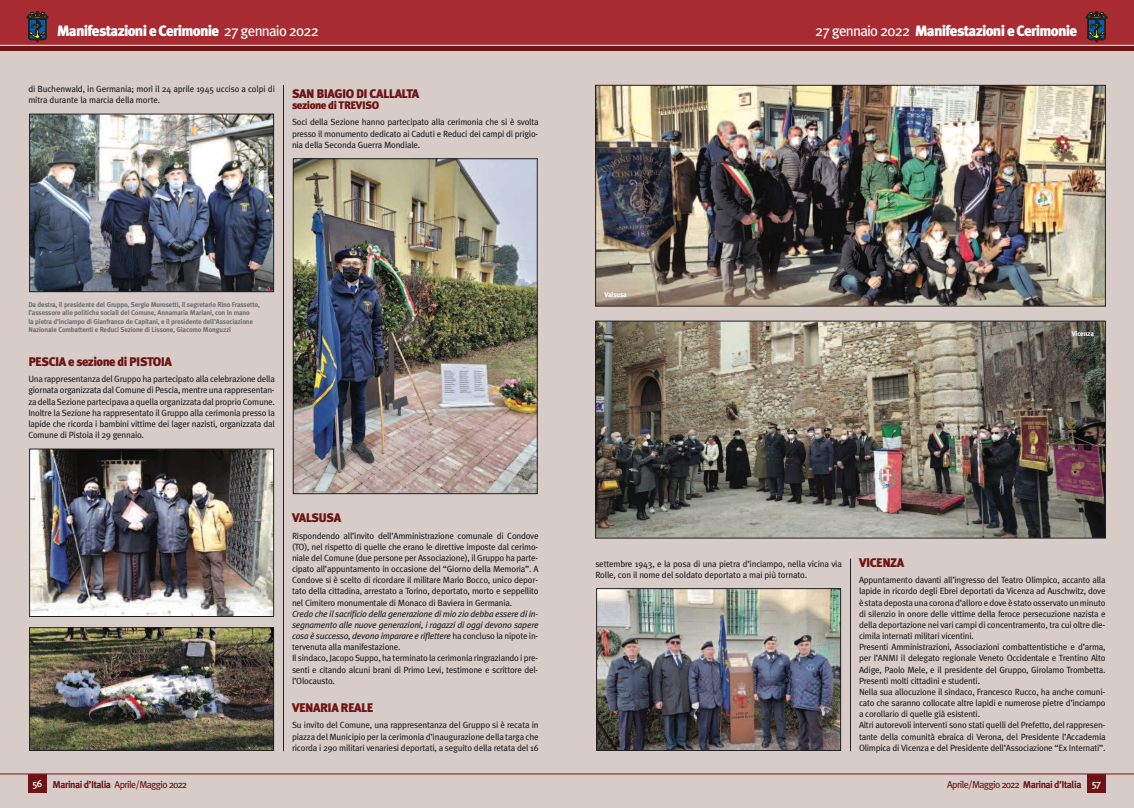
<style>
.page{position:relative;width:1134px;height:808px;background:#fff}
.page>*{position:absolute;margin:0;border:0;box-sizing:border-box;transform-origin:0 0}
.t1{font:900 15px "Meta Plus";letter-spacing:-.05em;color:#fff}
.t2{font:900 12.5px "Meta Plus";letter-spacing:-.04em;color:#6e1415}
.t3{font:900 11px "Meta Plus";letter-spacing:-.04em;color:#6e1415}
.t4{font:10px "Meta Plus";letter-spacing:-.065em;color:#6e1415}
.t5{font:9px/11.2px "Meta Plus";letter-spacing:-.025em;color:#231f20}
.t6{font:700 7px/8.5px "Meta Plus";letter-spacing:-.025em;color:#6c6d70}
.t7{font:700 7px "Meta Plus";letter-spacing:-.025em;color:#fff}
.s1{font-weight:400}
.s2{font-weight:500;color:#fff}
.s3{font-weight:700}
.s4{font-style:italic}
</style>
<div class="page">
<div style="left:567px;top:51px;width:567px;height:757px;background:#d7ccc8"></div>
<div style="left:567px;top:45px;width:567px;height:6px;background:#6e1415"></div>
<div style="left:567px;top:0;width:567px;height:45px;background:#a72b30"></div>
<hr style="left:567px;top:45px;width:567px;height:1px;background:#fff">
<img style="left:598px;top:590px;width:241px;height:159px">
<div style="left:596px;top:588px;width:245px;height:163px;border:1px solid #231f20"></div>
<hr style="left:850px;top:558px;width:1px;height:193px;background:#231f20">
<div style="left:1087px;top:774px;width:19px;height:18px;background:#6e1415"></div>
<hr style="left:567px;top:773px;width:567px;height:1px;background:#6e1415">
<svg style="left:1086px;top:12px;width:21px;height:30px"></svg>
<div style="left:0;top:51px;width:567px;height:757px;background:#d7ccc8"></div>
<div style="left:0;top:45px;width:567px;height:6px;background:#6e1415"></div>
<div style="left:28px;top:774px;width:19px;height:18px;background:#6e1415"></div>
<hr style="left:0;top:773px;width:567px;height:1px;background:#6e1415">
<div style="left:0;top:0;width:567px;height:45px;background:#a72b30"></div>
<img style="left:31px;top:116px;width:241px;height:174px">
<div style="left:29px;top:114px;width:245px;height:178px;border:1px solid #231f20"></div>
<img style="left:31px;top:451px;width:241px;height:164px">
<div style="left:29px;top:449px;width:245px;height:168px;border:1px solid #231f20"></div>
<img style="left:31px;top:629px;width:241px;height:120px">
<div style="left:29px;top:627px;width:245px;height:124px;border:1px solid #231f20"></div>
<hr style="left:0;top:45px;width:567px;height:1px;background:#fff">
<img style="left:295px;top:160px;width:240px;height:332px">
<div style="left:293px;top:158px;width:244px;height:336px;border:1px solid #231f20"></div>
<hr style="left:283px;top:85px;width:1px;height:666px;background:#231f20">
<svg style="left:27px;top:12px;width:21px;height:30px"></svg>
<img style="left:597px;top:87px;width:507px;height:217px">
<div style="left:595px;top:85px;width:511px;height:221px;border:1px solid #231f20"></div>
<img style="left:597px;top:323px;width:507px;height:213px">
<div style="left:595px;top:321px;width:511px;height:217px;border:1px solid #231f20"></div>
<h1 class="t1" style="left:57px;top:23px;width:264px">Manifestazioni e Cerimonie <span class="s1">27 gennaio 2022</span></h1>
<p class="t5" style="left:28px;top:83px;width:248px">di Buchenwald, in Germania; morì il 24 aprile 1945 ucciso a colpi di mitra durante la marcia della morte.</p>
<h2 class="t2" style="left:292px;top:86px;width:129px">SAN BIAGIO DI CALLALTA</h2>
<p class="t3" style="left:292px;top:98px;width:89px">sezione di TREVISO</p>
<p class="t5" style="left:292px;top:117px;width:248px;text-align:justify">Soci della Sezione hanno partecipato alla cerimonia che si è svolta presso il monumento dedicato ai Caduti e Reduci dei campi di prigio&shy;nia della Seconda Guerra Mondiale.</p>
<h1 class="t1" style="left:815px;top:23px;width:264px"><span class="s1">27 gennaio 2022</span> Manifestazioni e Cerimonie</h1>
<p class="t6" style="left:28px;top:300px;width:233px">Da destra, il presidente del Gruppo, Sergio Morosetti, il segretario Rino Frassetto, l’assessore alle politiche sociali del Comune, Annamaria Mariani, con in mano<br>la pietra d’inciampo di Gianfranco de Capitani, e il presidente dell’Associazione Nazionale Combattenti e Reduci Sezione di Lissone, Giacomo Monguzzi</p>
<h2 class="t2" style="left:28px;top:354px;width:145px">PESCIA e sezione di PISTOIA</h2>
<p class="t5" style="left:28px;top:374px;width:248px;text-align:justify">Una rappresentanza del Gruppo ha partecipato alla celebrazione della giornata organizzata dal Comune di Pescia, mentre una rappresentan&shy;za della Sezione partecipava a quella organizzata dal proprio Comune.<br>Inoltre la Sezione ha rappresentato il Gruppo alla cerimonia presso la lapide che ricorda i bambini vittime dei lager nazisti, organizzata dal Comune di Pistoia il 29 gennaio.</p>
<p class="t4" style="left:33px;top:778px;width:156px"><span class="s2">56</span> <span class="s3">Marinai d’Italia</span> Aprile/Maggio2022</p>
<h2 class="t2" style="left:292px;top:510px;width:51px">VALSUSA</h2>
<p class="t5" style="left:292px;top:530px;width:248px;text-align:justify">Rispondendo all’invito dell’Amministrazione comunale di Condove (TO), nel rispetto di quelle che erano le direttive imposte dal cerimo&shy;niale del Comune (due persone per Associazione), il Gruppo ha parte&shy;cipato all’appuntamento in occasione del “Giorno della Memoria”. A Condove si è scelto di ricordare il militare Mario Bocco, unico depor&shy;tato della cittadina, arrestato a Torino, deportato, morto e seppellito nel Cimitero monumentale di Monaco di Baviera in Germania.</p>
<p class="t5" style="left:292px;top:608px;width:248px"><span class="s4">Credo che il sacrificio della generazione di mio zio debba essere di in&shy;segnamento alle nuove generazioni, i ragazzi di oggi devono sapere cosa è successo, devono imparare e riflettere</span> ha concluso la nipote in&shy;tervenuta alla manifestazione.<br>Il sindaco, Jacopo Suppo, ha terminato la cerimonia ringraziando i pre&shy;senti e citando alcuni brani di Primo Levi, testimone e scrittore del&shy;l’Olocausto.</p>
<h2 class="t2" style="left:292px;top:700px;width:83px">VENARIA REALE</h2>
<p class="t5" style="left:292px;top:720px;width:248px;text-align:justify">Su invito del Comune, una rappresentanza del Gruppo si è recata in piazza del Municipio per la cerimonia d’inaugurazione della targa che ricorda i 290 militari venariesi deportati, a seguito della retata del 16</p>
<p class="t7" style="left:604px;top:291px;width:24px">Valsusa</p>
<p class="t7" style="left:1072px;top:330px;width:24px">Vicenza</p>
<p class="t5" style="left:595px;top:558px;width:248px">settembre 1943, e la posa di una pietra d’inciampo, nella vicina via<br>Rolle, con il nome del soldato deportato a mai più tornato.</p>
<h2 class="t2" style="left:859px;top:555px;width:47px">VICENZA</h2>
<p class="t5" style="left:859px;top:574px;width:248px">Appuntamento davanti all’ingresso del Teatro Olimpico, accanto alla lapide in ricordo degli Ebrei deportati da Vicenza ad Auschwitz, dove èstatadepostaunacoronad’alloroedoveèstatoosservatounminuto di silenzio in onore delle vittime della feroce persecuzione nazista e della deportazione nei vari campi di concentramento, tra cui oltre die&shy;cimila internati militari vicentini.<br>Presenti Amministrazioni, Associazioni combattentistiche e d’arma, per l’ANMI il delegato regionale Veneto Occidentale e Trentino Alto Adige, Paolo Mele, e il presidente del Gruppo, Girolamo Trombetta.<br>Presenti molti cittadini e studenti.<br>Nella sua allocuzione il sindaco, Francesco Rucco, ha anche comuni&shy;cato che saranno collocate altre lapidi e numerose pietre d’inciampo a corollario di quelle già esistenti.<br>Altri autorevoli interventi sono stati quelli del Prefetto, del rappresen&shy;tante della comunità ebraica di Verona, del Presidente l’Accademia Olimpica di Vicenza e del Presidente dell’Associazione “Ex Internati”.</p>
<p class="t4" style="left:947px;top:778px;width:155px">Aprile/Maggio2022 <span class="s3">Marinai d’Italia</span> <span class="s2">57</span></p>
</div>
